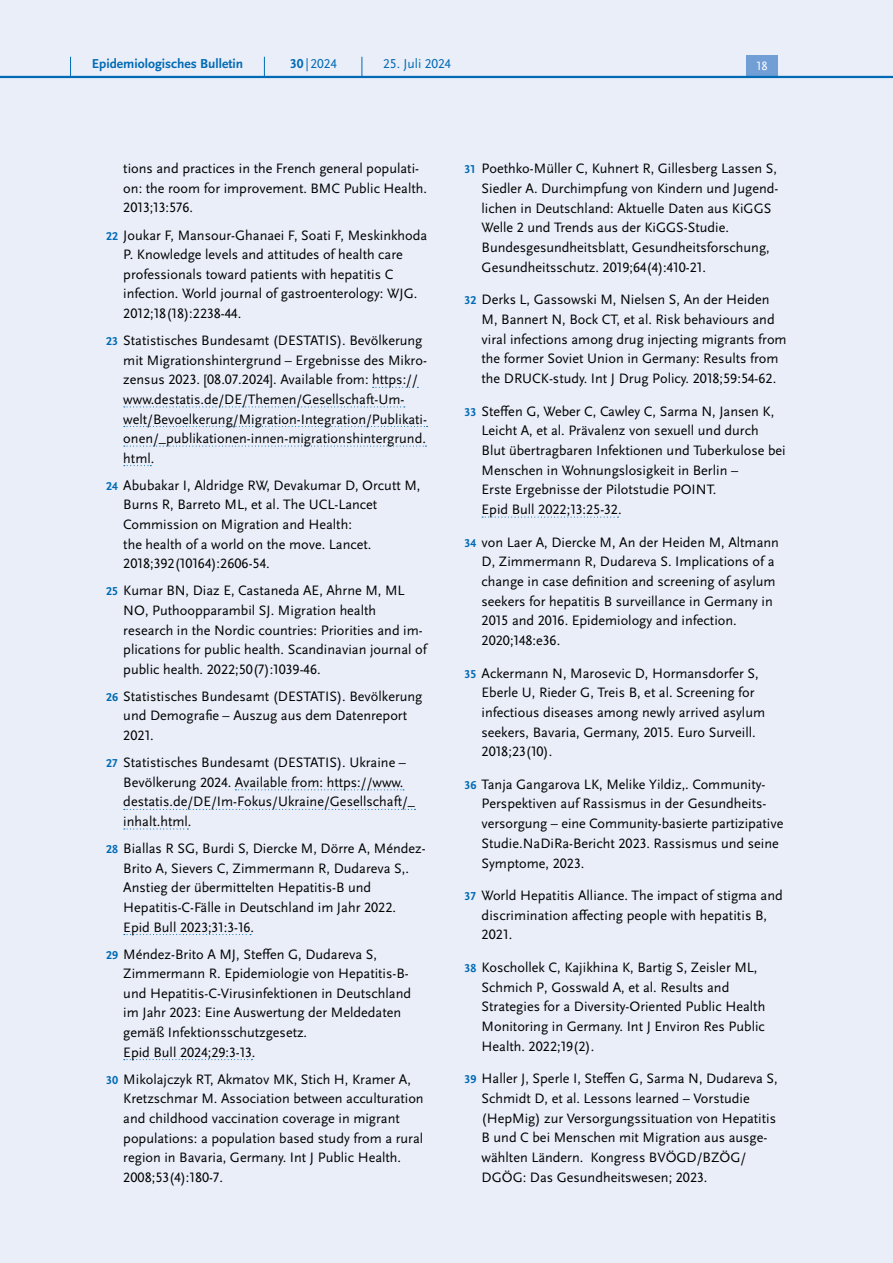
<style>
.page{position:relative;width:893px;height:1263px;background:#fff}
.page>*{position:absolute;margin:0;border:0;box-sizing:border-box;transform-origin:0 0}
.t1{font:14.25px/19.5px "Scala Sans Pro";color:#000}
.t2{font:700 13.5px "Scala Sans Pro";color:#006ab4}
.t3{font:13.5px "Scala Sans Pro";color:#006ab4}
.t4{font:12.45px "Scala Sans Pro";color:#fff}
.s1{font-weight:700}
.s2{font-weight:700;font-size:12px;color:#006ab4}
</style>
<div class="page">
<div style="left:0;top:78px;width:893px;height:1185px;background:#eaeef9"></div>
<svg style="left:373px;top:387px;width:45px;height:1px"></svg>
<svg style="left:124px;top:406px;width:281px;height:1px"></svg>
<svg style="left:124px;top:426px;width:304px;height:1px"></svg>
<svg style="left:124px;top:446px;width:302px;height:1px"></svg>
<svg style="left:124px;top:465px;width:27px;height:1px"></svg>
<svg style="left:235px;top:789px;width:169px;height:1px"></svg>
<svg style="left:124px;top:809px;width:291px;height:1px"></svg>
<svg style="left:124px;top:828px;width:64px;height:1px"></svg>
<svg style="left:124px;top:934px;width:127px;height:1px"></svg>
<svg style="left:124px;top:1059px;width:128px;height:1px"></svg>
<svg style="left:482px;top:516px;width:137px;height:2px"></svg>
<div style="left:0;top:0;width:893px;height:77px;background:#eaeef9"></div>
<div style="left:746px;top:55px;width:32px;height:21px;background:#719ed4"></div>
<hr style="left:0;top:76px;width:893px;height:2px;background:#006ab4">
<svg style="left:70px;top:57px;width:1px;height:19px"></svg>
<svg style="left:264px;top:57px;width:1px;height:19px"></svg>
<svg style="left:362px;top:57px;width:1px;height:19px"></svg>
<p class="t2" style="left:92px;top:55px;width:153px">Epidemiologisches Bulletin</p>
<p class="t3" style="left:290px;top:55px;width:48px"><span class="s1">30</span>|2024</p>
<p class="t3" style="left:383px;top:55px;width:69px">25. Juli 2024</p>
<p class="t4" style="left:757px;top:59px;width:13px">18</p>
<p class="t1" style="left:123px;top:159px;width:305px">tions and practices in the French general populati&shy;on: the room for improvement. BMC Public Health.<br>2013;13:576.</p>
<p class="t1" style="left:123px;top:225px;width:305px;text-indent:-17px"><span class="s2">22</span> Joukar F, Mansour-Ghanaei F, Soati F, Meskinkhoda P. Knowledge levels and attitudes of health care professionals toward patients with hepatitis C infection. World journal of gastroenterology: WJG.<br>2012;18(18):2238-44.</p>
<p class="t1" style="left:123px;top:331px;width:305px;text-indent:-17px"><span class="s2">23</span> Statistisches Bundesamt (DESTATIS). Bevölkerung mit Migrationshintergrund – Ergebnisse des Mikro&shy;zensus 2023. [08.07.2024]. Available from: https:// www.destatis.de/DE/Themen/Gesellschaft-Um&shy;welt/Bevoelkerung/Migration-Integration/Publikati&shy;onen/_publikationen-innen-migrationshintergrund. html.</p>
<p class="t1" style="left:123px;top:475px;width:299px;text-indent:-17px"><span class="s2">24</span> Abubakar I, Aldridge RW, Devakumar D, Orcutt M, Burns R, Barreto ML, et al. The UCL-Lancet Commission on Migration and Health:<br>the health of a world on the move. Lancet.<br>2018;392(10164):2606-54.</p>
<p class="t1" style="left:123px;top:581px;width:305px;text-indent:-17px"><span class="s2">25</span> Kumar BN, Diaz E, Castaneda AE, Ahrne M, ML NO, Puthoopparambil SJ. Migration health research in the Nordic countries: Priorities and im&shy;plications for public health. Scandinavian journal of public health. 2022;50(7):1039-46.</p>
<p class="t1" style="left:123px;top:686px;width:301px;text-indent:-17px"><span class="s2">26</span> Statistisches Bundesamt (DESTATIS). Bevölkerung und Demografie – Auszug aus dem Datenreport<br>2021.</p>
<p class="t1" style="left:123px;top:753px;width:293px;text-indent:-17px"><span class="s2">27</span> Statistisches Bundesamt (DESTATIS). Ukraine – Bevölkerung 2024. Available from: https://www. destatis.de/DE/Im-Fokus/Ukraine/Gesellschaft/_ inhalt.html.</p>
<p class="t1" style="left:123px;top:839px;width:304px;text-indent:-17px"><span class="s2">28</span> Biallas R SG, Burdi S, Diercke M, Dörre A, Méndez-Brito A, Sievers C, Zimmermann R, Dudareva S,.<br>Anstieg der übermittelten Hepatitis-B und Hepatitis-C-Fälle in Deutschland im Jahr 2022.<br>Epid Bull 2023;31:3-16.</p>
<p class="t1" style="left:123px;top:944px;width:289px;text-indent:-17px"><span class="s2">29</span> Méndez-Brito A MJ, Steffen G, Dudareva S, Zimmermann R. Epidemiologie von Hepatitis-B&shy;und Hepatitis-C-Virusinfektionen in Deutschland im Jahr 2023: Eine Auswertung der Meldedaten gemäß Infektionsschutzgesetz.<br>Epid Bull 2024;29:3-13.</p>
<p class="t1" style="left:123px;top:1069px;width:302px;text-indent:-17px"><span class="s2">30</span> Mikolajczyk RT, Akmatov MK, Stich H, Kramer A, Kretzschmar M. Association between acculturation and childhood vaccination coverage in migrant populations: a population based study from a rural region in Bavaria, Germany. Int J Public Health.<br>2008;53(4):180-7.</p>
<p class="t1" style="left:482px;top:159px;width:297px;text-indent:-17px"><span class="s2">31</span> Poethko-Müller C, Kuhnert R, Gillesberg Lassen S, Siedler A. Durchimpfung von Kindern und Jugend&shy;lichen in Deutschland: Aktuelle Daten aus KiGGS Welle 2 und Trends aus der KiGGS-Studie.<br>Bundesgesundheitsblatt, Gesundheitsforschung, Gesundheitsschutz. 2019;64(4):410-21.</p>
<p class="t1" style="left:482px;top:290px;width:307px;text-indent:-17px"><span class="s2">32</span> Derks L, Gassowski M, Nielsen S, An der Heiden M, Bannert N, Bock CT, et al. Risk behaviours and viral infections among drug injecting migrants from the former Soviet Union in Germany: Results from the DRUCK-study. Int J Drug Policy. 2018;59:54-62.</p>
<p class="t1" style="left:482px;top:401px;width:306px;text-indent:-17px"><span class="s2">33</span> Steffen G, Weber C, Cawley C, Sarma N, Jansen K, Leicht A, et al. Prävalenz von sexuell und durch Blut übertragbaren Infektionen und Tuberkulose bei Menschen in Wohnungslosigkeit in Berlin –<br>Erste Ergebnisse der Pilotstudie POINT.<br>Epid Bull 2022;13:25-32.</p>
<p class="t1" style="left:482px;top:532px;width:299px;text-indent:-17px"><span class="s2">34</span> von Laer A, Diercke M, An der Heiden M, Altmann D, Zimmermann R, Dudareva S. Implications of a change in case definition and screening of asylum seekers for hepatitis B surveillance in Germany in 2015 and 2016. Epidemiology and infection.<br>2020;148:e36.</p>
<p class="t1" style="left:482px;top:663px;width:285px;text-indent:-17px"><span class="s2">35</span> Ackermann N, Marosevic D, Hormansdorfer S, Eberle U, Rieder G, Treis B, et al. Screening for infectious diseases among newly arrived asylum seekers, Bavaria, Germany, 2015. Euro Surveill.<br>2018;23(10).</p>
<p class="t1" style="left:482px;top:774px;width:303px;text-indent:-17px"><span class="s2">36</span> Tanja Gangarova LK, Melike Yildiz,. Community-Perspektiven auf Rassismus in der Gesundheits&shy;versorgung – eine Community-basierte partizipative Studie.NaDiRa-Bericht 2023. Rassismus und seine Symptome, 2023.</p>
<p class="t1" style="left:482px;top:885px;width:303px;text-indent:-17px"><span class="s2">37</span> World Hepatitis Alliance. The impact of stigma and discrimination affecting people with hepatitis B,<br>2021.</p>
<p class="t1" style="left:482px;top:957px;width:285px;text-indent:-17px"><span class="s2">38</span> Koschollek C, Kajikhina K, Bartig S, Zeisler ML, Schmich P, Gosswald A, et al. Results and Strategies for a Diversity-Oriented Public Health Monitoring in Germany. Int J Environ Res Public Health. 2022;19(2).</p>
<p class="t1" style="left:482px;top:1069px;width:298px;text-indent:-17px"><span class="s2">39</span> Haller J, Sperle I, Steffen G, Sarma N, Dudareva S, Schmidt D, et al. Lessons learned – Vorstudie (HepMig) zur Versorgungssituation von Hepatitis B und C bei Menschen mit Migration aus ausge&shy;wählten Ländern. Kongress BVÖGD/BZÖG/ DGÖG: Das Gesundheitswesen; 2023.</p>
</div>
